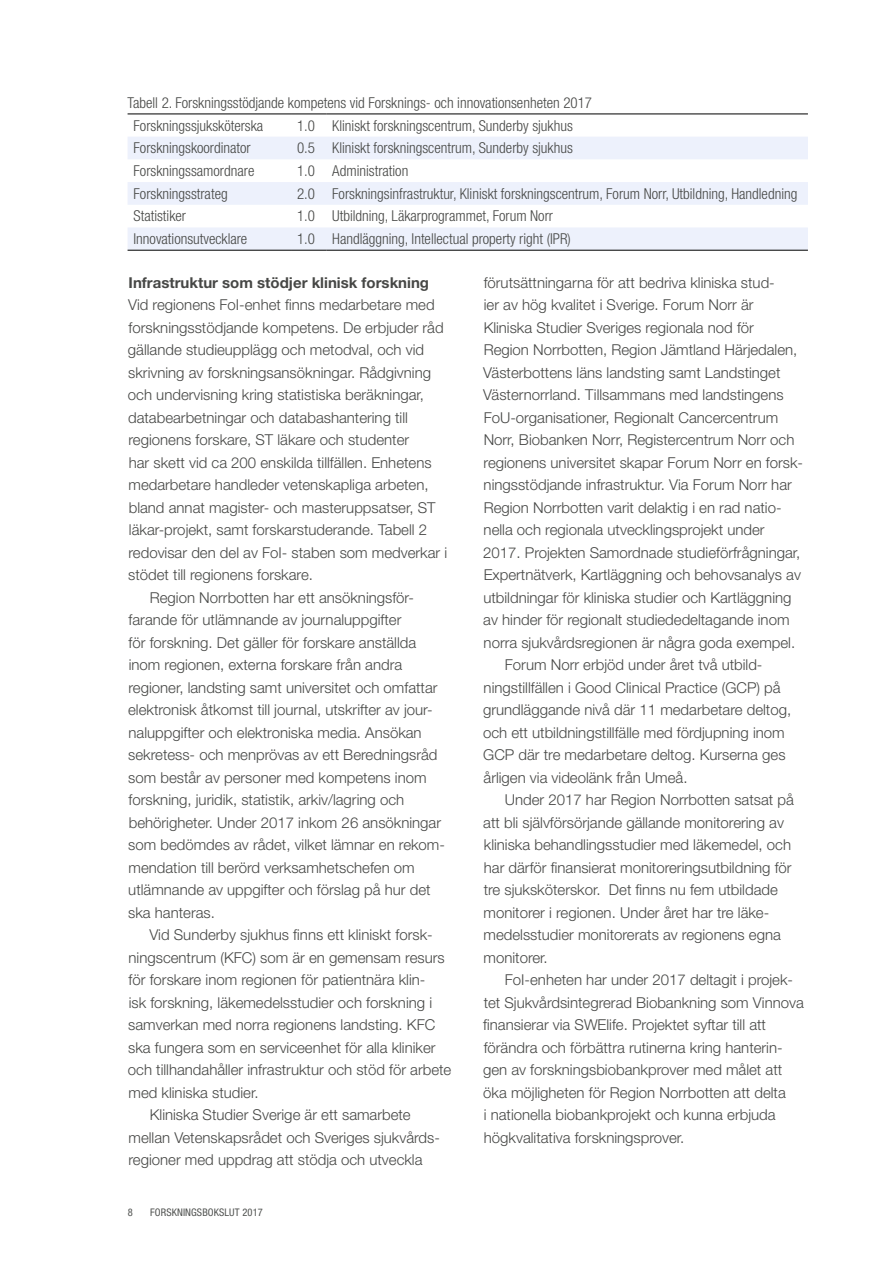
<style>
.page{position:relative;width:893px;height:1263px;background:#fff}
.page>*{position:absolute;margin:0;border:0;box-sizing:border-box;transform-origin:0 0}
.t1{font:300 15px "Helvetica Neue LT Std";color:#464745}
.t2{font:300 condensed 15px/23.1px "Helvetica Neue LT Std";color:#464745}
.t3{font:700 15px "Helvetica Neue LT Std";color:#464745}
.t4{font:condensed 10.5px "Helvetica Neue LT Std";letter-spacing:.01em;color:#505250}
</style>
<div class="page">
<svg style="left:128px;top:137px;width:680px;height:113px;fill:#edf1fc"></svg>
<hr style="left:128px;top:114px;width:163px;height:1px;background:#000">
<hr style="left:291px;top:114px;width:35px;height:1px;background:#000">
<hr style="left:326px;top:114px;width:482px;height:1px;background:#000">
<hr style="left:128px;top:250px;width:163px;height:1px;background:#000">
<hr style="left:291px;top:250px;width:35px;height:1px;background:#000">
<hr style="left:326px;top:250px;width:482px;height:1px;background:#000">
<p class="t2" style="left:134px;top:91px;width:460px;text-indent:-6px">Tabell 2. Forskningsstödjande kompetens vid Forsknings- och innovationsenheten 2017<br>Forskningssjuksköterska</p>
<p class="t2" style="left:297px;top:114px;width:277px">1.0 Kliniskt forskningscentrum, Sunderby sjukhus</p>
<p class="t2" style="left:134px;top:136px;width:119px">Forskningskoordinator</p>
<p class="t2" style="left:297px;top:136px;width:277px">0.5 Kliniskt forskningscentrum, Sunderby sjukhus</p>
<p class="t2" style="left:134px;top:159px;width:122px">Forskningssamordnare</p>
<p class="t2" style="left:297px;top:159px;width:113px">1.0 Administration</p>
<p class="t2" style="left:134px;top:182px;width:96px">Forskningsstrateg</p>
<p class="t2" style="left:297px;top:182px;width:502px">2.0 Forskningsinfrastruktur, Kliniskt forskningscentrum, Forum Norr, Utbildning, Handledning</p>
<p class="t2" style="left:134px;top:204px;width:54px">Statistiker</p>
<p class="t2" style="left:297px;top:204px;width:257px">1.0 Utbildning, Läkarprogrammet, Forum Norr</p>
<p class="t2" style="left:134px;top:227px;width:115px">Innovationsutvecklare</p>
<p class="t2" style="left:297px;top:227px;width:275px">1.0 Handläggning, Intellectual property right (IPR)</p>
<p class="t3" style="left:129px;top:273px;width:302px">Infrastruktur som stödjer klinisk forskning</p>
<p class="t1" style="left:128px;top:296px;width:308px">Vid regionens FoI-enhet finns medarbetare med</p>
<p class="t1" style="left:129px;top:318px;width:317px">forskningsstödjande kompetens. De erbjuder råd</p>
<p class="t1" style="left:128px;top:341px;width:298px">gällande studieupplägg och metodval, och vid</p>
<p class="t1" style="left:128px;top:363px;width:304px">skrivning av forskningsansökningar. Rådgivning</p>
<p class="t1" style="left:128px;top:386px;width:298px">och undervisning kring statistiska beräkningar,</p>
<p class="t1" style="left:128px;top:408px;width:281px">databearbetningar och databashantering till</p>
<p class="t1" style="left:129px;top:431px;width:282px">regionens forskare, ST läkare och studenter</p>
<p class="t1" style="left:129px;top:453px;width:304px">har skett vid ca 200 enskilda tillfällen. Enhetens</p>
<p class="t1" style="left:129px;top:476px;width:302px">medarbetare handleder vetenskapliga arbeten,</p>
<p class="t1" style="left:129px;top:498px;width:308px">bland annat magister- och masteruppsatser, ST</p>
<p class="t1" style="left:129px;top:521px;width:300px">läkar-projekt, samt forskarstuderande. Tabell 2</p>
<p class="t1" style="left:129px;top:543px;width:320px">redovisar den del av FoI- staben som medverkar i</p>
<p class="t1" style="left:128px;top:566px;width:186px">stödet till regionens forskare.</p>
<p class="t1" style="left:150px;top:588px;width:266px">Region Norrbotten har ett ansökningsför-</p>
<p class="t1" style="left:129px;top:611px;width:274px">farande för utlämnande av journaluppgifter</p>
<p class="t1" style="left:129px;top:633px;width:289px">för forskning. Det gäller för forskare anställda</p>
<p class="t1" style="left:129px;top:656px;width:275px">inom regionen, externa forskare från andra</p>
<p class="t1" style="left:129px;top:678px;width:310px">regioner, landsting samt universitet och omfattar</p>
<p class="t1" style="left:128px;top:701px;width:306px">elektronisk åtkomst till journal, utskrifter av jour-</p>
<p class="t1" style="left:129px;top:723px;width:295px">naluppgifter och elektroniska media. Ansökan</p>
<p class="t1" style="left:128px;top:746px;width:311px">sekretess- och menprövas av ett Beredningsråd</p>
<p class="t1" style="left:128px;top:768px;width:300px">som består av personer med kompetens inom</p>
<p class="t1" style="left:129px;top:791px;width:277px">forskning, juridik, statistik, arkiv/lagring och</p>
<p class="t1" style="left:129px;top:813px;width:314px">behörigheter. Under 2017 inkom 26 ansökningar</p>
<p class="t1" style="left:128px;top:836px;width:318px">som bedömdes av rådet, vilket lämnar en rekom-</p>
<p class="t1" style="left:129px;top:858px;width:288px">mendation till berörd verksamhetschefen om</p>
<p class="t1" style="left:128px;top:881px;width:304px">utlämnande av uppgifter och förslag på hur det</p>
<p class="t1" style="left:128px;top:903px;width:88px">ska hanteras.</p>
<p class="t1" style="left:149px;top:926px;width:285px">Vid Sunderby sjukhus finns ett kliniskt forsk-</p>
<p class="t1" style="left:129px;top:948px;width:318px">ningscentrum (KFC) som är en gemensam resurs</p>
<p class="t1" style="left:129px;top:971px;width:298px">för forskare inom regionen för patientnära klin-</p>
<p class="t1" style="left:129px;top:993px;width:305px">isk forskning, läkemedelsstudier och forskning i</p>
<p class="t1" style="left:128px;top:1016px;width:309px">samverkan med norra regionens landsting. KFC</p>
<p class="t1" style="left:128px;top:1038px;width:309px">ska fungera som en serviceenhet för alla kliniker</p>
<p class="t1" style="left:128px;top:1061px;width:325px">och tillhandahåller infrastruktur och stöd för arbete</p>
<p class="t1" style="left:129px;top:1083px;width:132px">med kliniska studier.</p>
<p class="t1" style="left:150px;top:1106px;width:262px">Kliniska Studier Sverige är ett samarbete</p>
<p class="t1" style="left:129px;top:1128px;width:313px">mellan Vetenskapsrådet och Sveriges sjukvårds-</p>
<p class="t1" style="left:129px;top:1151px;width:295px">regioner med uppdrag att stödja och utveckla</p>
<p class="t4" style="left:128px;top:1206px;width:136px">8 FORSKNINGSBOKSLUT 2017</p>
<p class="t1" style="left:484px;top:273px;width:293px">förutsättningarna för att bedriva kliniska stud-</p>
<p class="t1" style="left:484px;top:296px;width:271px">ier av hög kvalitet i Sverige. Forum Norr är</p>
<p class="t1" style="left:484px;top:318px;width:272px">Kliniska Studier Sveriges regionala nod för</p>
<p class="t1" style="left:484px;top:341px;width:315px">Region Norrbotten, Region Jämtland Härjedalen,</p>
<p class="t1" style="left:483px;top:363px;width:299px">Västerbottens läns landsting samt Landstinget</p>
<p class="t1" style="left:483px;top:386px;width:302px">Västernorrland. Tillsammans med landstingens</p>
<p class="t1" style="left:484px;top:408px;width:296px">FoU-organisationer, Regionalt Cancercentrum</p>
<p class="t1" style="left:484px;top:431px;width:312px">Norr, Biobanken Norr, Registercentrum Norr och</p>
<p class="t1" style="left:484px;top:453px;width:321px">regionens universitet skapar Forum Norr en forsk-</p>
<p class="t1" style="left:484px;top:476px;width:310px">ningsstödjande infrastruktur. Via Forum Norr har</p>
<p class="t1" style="left:484px;top:498px;width:299px">Region Norrbotten varit delaktig i en rad natio-</p>
<p class="t1" style="left:484px;top:521px;width:282px">nella och regionala utvecklingsprojekt under</p>
<p class="t1" style="left:483px;top:543px;width:319px">2017. Projekten Samordnade studieförfrågningar,</p>
<p class="t1" style="left:484px;top:566px;width:319px">Expertnätverk, Kartläggning och behovsanalys av</p>
<p class="t1" style="left:483px;top:588px;width:310px">utbildningar för kliniska studier och Kartläggning</p>
<p class="t1" style="left:483px;top:611px;width:308px">av hinder för regionalt studiededeltagande inom</p>
<p class="t1" style="left:484px;top:633px;width:313px">norra sjukvårdsregionen är några goda exempel.</p>
<p class="t1" style="left:505px;top:656px;width:259px">Forum Norr erbjöd under året två utbild-</p>
<p class="t1" style="left:484px;top:678px;width:299px">ningstillfällen i Good Clinical Practice (GCP) på</p>
<p class="t1" style="left:483px;top:701px;width:310px">grundläggande nivå där 11 medarbetare deltog,</p>
<p class="t1" style="left:483px;top:723px;width:303px">och ett utbildningstillfälle med fördjupning inom</p>
<p class="t1" style="left:483px;top:746px;width:304px">GCP där tre medarbetare deltog. Kurserna ges</p>
<p class="t1" style="left:484px;top:768px;width:205px">årligen via videolänk från Umeå.</p>
<p class="t1" style="left:505px;top:791px;width:290px">Under 2017 har Region Norrbotten satsat på</p>
<p class="t1" style="left:483px;top:813px;width:302px">att bli självförsörjande gällande monitorering av</p>
<p class="t1" style="left:484px;top:836px;width:309px">kliniska behandlingsstudier med läkemedel, och</p>
<p class="t1" style="left:484px;top:858px;width:309px">har därför finansierat monitoreringsutbildning för</p>
<p class="t1" style="left:484px;top:881px;width:296px">tre sjuksköterskor. Det finns nu fem utbildade</p>
<p class="t1" style="left:484px;top:903px;width:287px">monitorer i regionen. Under året har tre läke-</p>
<p class="t1" style="left:484px;top:926px;width:299px">medelsstudier monitorerats av regionens egna</p>
<p class="t1" style="left:484px;top:948px;width:66px">monitorer.</p>
<p class="t1" style="left:505px;top:971px;width:290px">FoI-enheten har under 2017 deltagit i projek-</p>
<p class="t1" style="left:484px;top:993px;width:322px">tet Sjukvårdsintegrerad Biobankning som Vinnova</p>
<p class="t1" style="left:483px;top:1016px;width:284px">finansierar via SWElife. Projektet syftar till att</p>
<p class="t1" style="left:484px;top:1038px;width:300px">förändra och förbättra rutinerna kring hanterin-</p>
<p class="t1" style="left:483px;top:1061px;width:301px">gen av forskningsbiobankprover med målet att</p>
<p class="t1" style="left:483px;top:1083px;width:304px">öka möjligheten för Region Norrbotten att delta</p>
<p class="t1" style="left:484px;top:1106px;width:293px">i nationella biobankprojekt och kunna erbjuda</p>
<p class="t1" style="left:484px;top:1128px;width:202px">högkvalitativa forskningsprover.</p>
</div>
